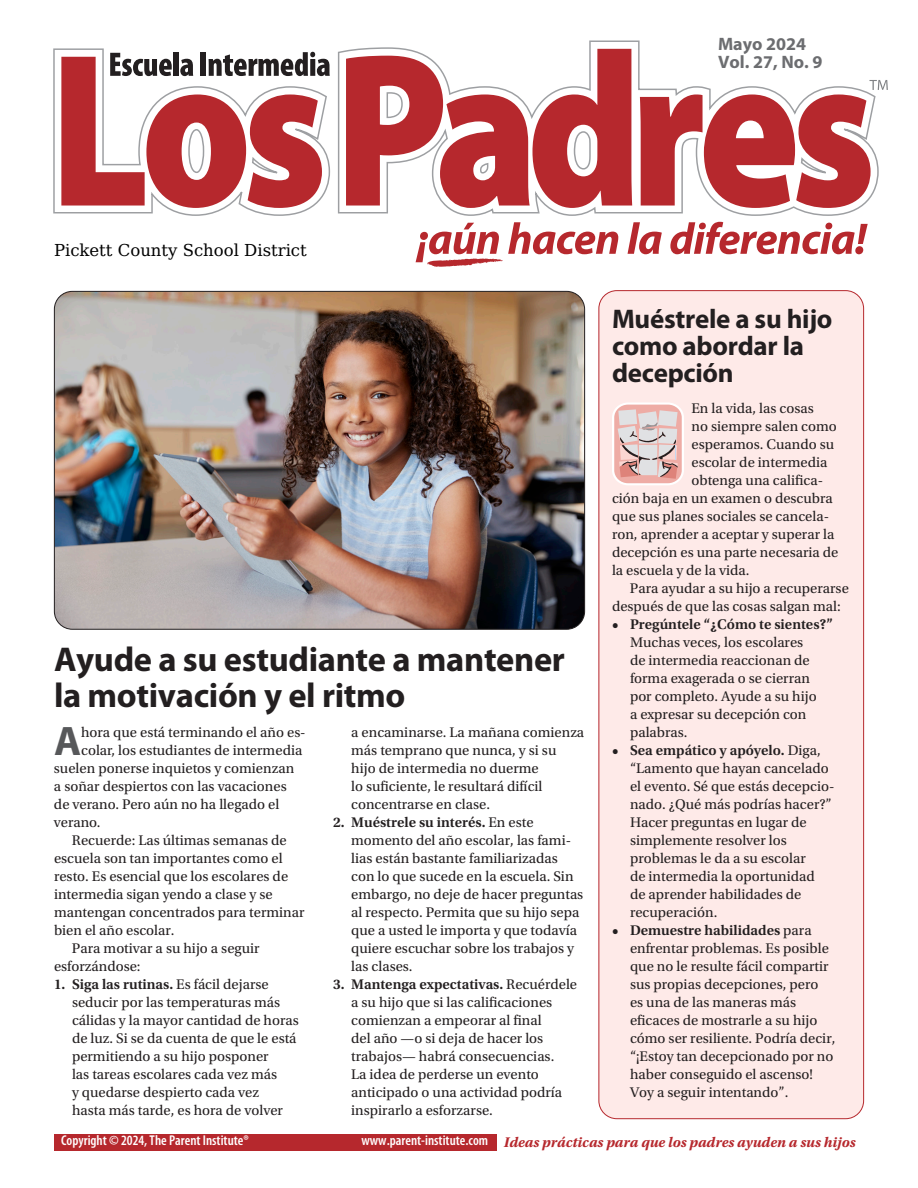
<style>
.page{position:relative;width:918px;height:1188px;background:#fff}
.page>*{position:absolute;margin:0;border:0;box-sizing:border-box;transform-origin:0 0}
.t1{font:700 41.4px "Myriad Pro";color:#57585a}
.t2{font:700 34.5px/36px "Myriad Pro";letter-spacing:-.01em;color:#231f20}
.t3{font:700 27px/27px "Myriad Pro";letter-spacing:-.01em;color:#231f20}
.t4{font:700 18px/18px "Myriad Pro";color:#6c6d70}
.t5{font:16.5px "DejaVu Math Te X Gyre";color:#000}
.t6{font:14.7px/18px "Utopia Std";color:#231f20}
.t7{font:italic 700 14.7px "Utopia Std";color:#b6282d}
.t8{font:600 14.7px "Utopia Std";color:#231f20}
.t9{font:600 condensed 14.25px "Myriad Pro";color:#fff}
.s1{font-weight:600}
.s2{font-family:"Myriad Pro";font-weight:600;font-style:normal;font-stretch:condensed;font-size:14.25px;color:#fff}
</style>
<div class="page">
<svg style="left:416px;top:222px;width:202px;height:45px"></svg>
<svg style="left:628px;top:222px;width:34px;height:32px"></svg>
<svg style="left:670px;top:222px;width:198px;height:32px"></svg>
<svg style="left:53px;top:40px;width:807px;height:176px"></svg>
<svg style="left:346px;top:49px;width:286px;height:159px"></svg>
<svg style="left:61px;top:52px;width:269px;height:156px"></svg>
<svg style="left:640px;top:80px;width:248px;height:128px"></svg>
<div style="left:599px;top:291px;width:265px;height:828px;background:#feeae8;border-radius:18px"></div>
<div style="left:54px;top:1134px;width:442px;height:16px;background:#b6282d"></div>
<svg style="left:612px;top:403px;width:72px;height:82px;background:#e0c3c1"></svg>
<img style="left:54px;top:291px;width:531px;height:337px">
<p class="t4" style="left:718px;top:34px;width:106px">Mayo 2024<br>Vol. 27, No. 9</p>
<p class="t5" style="left:54px;top:243px;width:254px">Pickett County School District</p>
<h2 class="t2" style="left:54px;top:640px;width:513px">Ayude a su estudiante a mantener la motivación y el ritmo</h2>
<h1 class="t1" style="left:54px;top:714px;width:29px">A</h1>
<p class="t6" style="left:81px;top:723px;width:226px">hora que está terminando el año es-</p>
<p class="t6" style="left:81px;top:741px;width:223px">colar, los estudiantes de intermedia</p>
<p class="t6" style="left:54px;top:759px;width:242px">suelen ponerse inquietos y comienzan</p>
<p class="t6" style="left:54px;top:777px;width:234px">a soñar despiertos con las vacaciones</p>
<p class="t6" style="left:54px;top:795px;width:227px">de verano. Pero aún no ha llegado el</p>
<p class="t6" style="left:54px;top:813px;width:48px">verano.</p>
<p class="t6" style="left:72px;top:831px;width:216px">Recuerde: Las últimas semanas de</p>
<p class="t6" style="left:54px;top:849px;width:230px">escuela son tan importantes como el</p>
<p class="t6" style="left:54px;top:867px;width:236px">resto. Es esencial que los escolares de</p>
<p class="t6" style="left:54px;top:885px;width:220px">intermedia sigan yendo a clase y se</p>
<p class="t6" style="left:54px;top:903px;width:252px">mantengan concentrados para terminar</p>
<p class="t6" style="left:54px;top:921px;width:122px">bien el año escolar.</p>
<p class="t6" style="left:72px;top:939px;width:189px">Para motivar a su hijo a seguir</p>
<p class="t6" style="left:54px;top:957px;width:88px">esforzándose:</p>
<p class="t6" style="left:72px;top:975px;width:228px;text-indent:-18px"><span class="s1">1. Siga las rutinas.</span> Es fácil dejarse seducir por las temperaturas más cálidas y la mayor cantidad de horas de luz. Si se da cuenta de que le está permitiendo a su hijo posponer<br>las tareas escolares cada vez más<br>y quedarse despierto cada vez<br>hasta más tarde, es hora de volver</p>
<p class="t6" style="left:351px;top:723px;width:235px">a encaminarse. La mañana comienza más temprano que nunca, y si su hijo de intermedia no duerme<br>lo suficiente, le resultará difícil concentrarse en clase.</p>
<p class="t6" style="left:351px;top:813px;width:234px;text-indent:-18px"><span class="s1">2. Muéstrele su interés.</span> En este momento del año escolar, las fami&shy;lias están bastante familiarizadas con lo que sucede en la escuela. Sin embargo, no deje de hacer preguntas al respecto. Permita que su hijo sepa que a usted le importa y que todavía quiere escuchar sobre los trabajos y las clases.</p>
<p class="t6" style="left:351px;top:975px;width:227px;text-indent:-18px"><span class="s1">3. Mantenga expectativas.</span> Recuérdele a su hijo que si las calificaciones comienzan a empeorar al final<br>del año —o si deja de hacer los trabajos— habrá consecuencias.<br>La idea de perderse un evento anticipado o una actividad podría inspirarlo a esforzarse.</p>
<h3 class="t3" style="left:612px;top:304px;width:222px">Muéstrele a su hijo como abordar la decepción</h3>
<p class="t6" style="left:692px;top:400px;width:124px">En la vida, las cosas</p>
<p class="t6" style="left:692px;top:418px;width:147px">no siempre salen como</p>
<p class="t6" style="left:692px;top:436px;width:144px">esperamos. Cuando su</p>
<p class="t6" style="left:692px;top:454px;width:137px">escolar de intermedia</p>
<p class="t6" style="left:692px;top:472px;width:133px">obtenga una califica-</p>
<p class="t6" style="left:612px;top:490px;width:222px">ción baja en un examen o descubra</p>
<p class="t6" style="left:612px;top:508px;width:219px">que sus planes sociales se cancela-</p>
<p class="t6" style="left:612px;top:526px;width:224px">ron, aprender a aceptar y superar la</p>
<p class="t6" style="left:612px;top:544px;width:228px">decepción es una parte necesaria de</p>
<p class="t6" style="left:612px;top:562px;width:139px">la escuela y de la vida.</p>
<p class="t6" style="left:630px;top:580px;width:220px">Para ayudar a su hijo a recuperarse</p>
<p class="t6" style="left:612px;top:598px;width:230px">después de que las cosas salgan mal:</p>
<p class="t8" style="left:612px;top:616px;width:223px">• Pregúntele “¿Cómo te sientes?”</p>
<p class="t6" style="left:630px;top:634px;width:188px">Muchas veces, los escolares de intermedia reaccionan de forma exagerada o se cierran por completo. Ayude a su hijo a expresar su decepción con palabras.</p>
<p class="t6" style="left:630px;top:742px;width:206px;text-indent:-18px"><span class="s1">• Sea empático y apóyelo.</span> Diga, “Lamento que hayan cancelado el evento. Sé que estás decepcio&shy;nado. ¿Qué más podrías hacer?”<br>Hacer preguntas en lugar de simplemente resolver los problemas le da a su escolar<br>de intermedia la oportunidad<br>de aprender habilidades de recuperación.</p>
<p class="t6" style="left:630px;top:922px;width:207px;text-indent:-18px"><span class="s1">• Demuestre habilidades</span> para enfrentar problemas. Es posible que no le resulte fácil compartir sus propias decepciones, pero<br>es una de las maneras más eficaces de mostrarle a su hijo cómo ser resiliente. Podría decir, “¡Estoy tan decepcionado por no haber conseguido el ascenso!<br>Voy a seguir intentando”.</p>
<p class="t9" style="left:61px;top:1132px;width:189px">Copyright © 2024, The Parent Institute®</p>
<p class="t7" style="left:361px;top:1134px;width:496px"><span class="s2">www.parent-institute.com</span> Ideas prácticas para que los padres ayuden a sus hijos</p>
</div>
